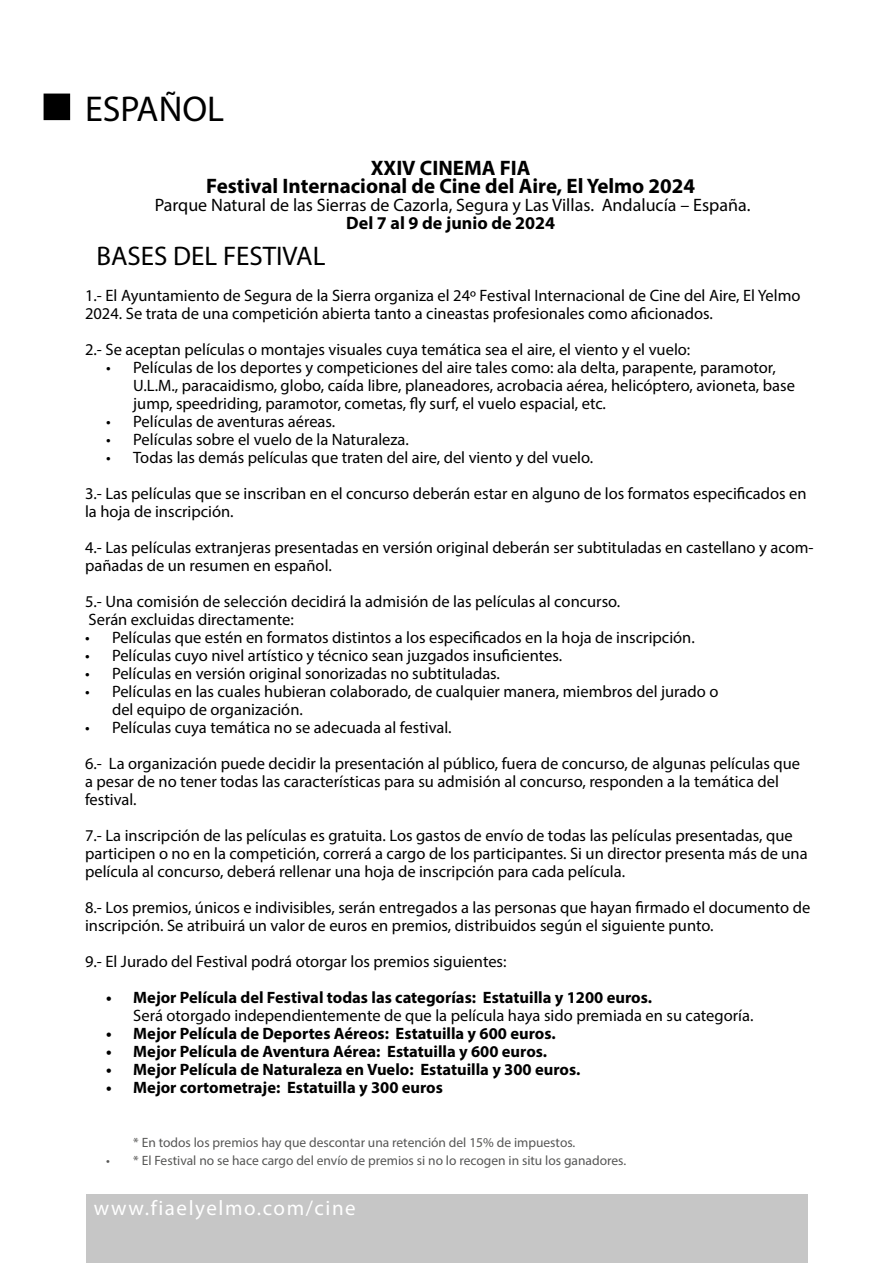
<style>
.page{position:relative;width:893px;height:1263px;background:#fff}
.page>*{position:absolute;margin:0;border:0;box-sizing:border-box;transform-origin:0 0}
.t1{font:36px "Myriad Pro";color:#000}
.t2{font:27px "Myriad Pro";color:#000}
.t3{font:700 21px/18px "Myriad Pro";color:#000;text-align:center}
.t4{font:21px "Myriad Pro";letter-spacing:.075em;color:#fff}
.t5{font:18px "Myriad Pro";color:#000}
.t6{font:700 18px "Myriad Pro";color:#000}
.t7{font:16.5px/18px "Myriad Pro";color:#000}
.t8{font:700 16.5px "Myriad Pro";color:#000}
.t9{font:13.5px "Myriad Pro";color:#575756}
</style>
<div class="page">
<div style="left:86px;top:1194px;width:721px;height:69px;background:#c6c6c6"></div>
<div style="left:44px;top:94px;width:25px;height:25px;background:#000"></div>
<div style="left:44px;top:94px;width:26px;height:26px;border:2px solid #000"></div>
<h1 class="t1" style="left:85px;top:86px;width:141px">ESPAÑOL</h1>
<p class="t3" style="left:206px;top:158px;width:491px">XXIV CINEMA FIA<br>Festival Internacional de Cine del Aire, El Yelmo 2024</p>
<p class="t5" style="left:155px;top:193px;width:597px">Parque Natural de las Sierras de Cazorla, Segura y Las Villas. Andalucía – España.</p>
<p class="t6" style="left:346px;top:211px;width:210px">Del 7 al 9 de junio de 2024</p>
<h2 class="t2" style="left:96px;top:239px;width:230px">BASES DEL FESTIVAL</h2>
<p class="t7" style="left:85px;top:286px;width:717px">1.- El Ayuntamiento de Segura de la Sierra organiza el 24º Festival Internacional de Cine del Aire, El Yelmo<br>2024. Se trata de una competición abierta tanto a cineastas profesionales como aficionados.</p>
<p class="t7" style="left:85px;top:340px;width:607px">2.- Se aceptan películas o montajes visuales cuya temática sea el aire, el viento y el vuelo:</p>
<p class="t7" style="left:133px;top:358px;width:663px;text-indent:-27px">• Películas de los deportes y competiciones del aire tales como: ala delta, parapente, paramotor,<br>U.L.M., paracaidismo, globo, caída libre, planeadores, acrobacia aérea, helicóptero, avioneta, base jump, speedriding, paramotor, cometas, fly surf, el vuelo espacial, etc.</p>
<p class="t7" style="left:106px;top:412px;width:231px">• Películas de aventuras aéreas.</p>
<p class="t7" style="left:106px;top:430px;width:304px">• Películas sobre el vuelo de la Naturaleza.</p>
<p class="t7" style="left:85px;top:439px;width:723px;line-height:36px;text-indent:21px">• Todas las demás películas que traten del aire, del viento y del vuelo.<br>3.- Las películas que se inscriban en el concurso deberán estar en alguno de los formatos especificados en</p>
<p class="t7" style="left:85px;top:493px;width:730px;line-height:36px">la hoja de inscripción.<br>4.- Las películas extranjeras presentadas en versión original deberán ser subtituladas en castellano y acom-</p>
<p class="t7" style="left:85px;top:547px;width:537px;line-height:36px">pañadas de un resumen en español.<br>5.- Una comisión de selección decidirá la admisión de las películas al concurso.</p>
<p class="t7" style="left:89px;top:610px;width:207px">Serán excluidas directamente:</p>
<p class="t7" style="left:85px;top:628px;width:611px">• Películas que estén en formatos distintos a los especificados en la hoja de inscripción.</p>
<p class="t7" style="left:85px;top:646px;width:479px">• Películas cuyo nivel artístico y técnico sean juzgados insuficientes.</p>
<p class="t7" style="left:85px;top:664px;width:416px">• Películas en versión original sonorizadas no subtituladas.</p>
<p class="t7" style="left:112px;top:682px;width:608px;text-indent:-27px">• Películas en las cuales hubieran colaborado, de cualquier manera, miembros del jurado o del equipo de organización.</p>
<p class="t7" style="left:85px;top:709px;width:717px;line-height:36px">• Películas cuya temática no se adecuada al festival.<br>6.- La organización puede decidir la presentación al público, fuera de concurso, de algunas películas que</p>
<p class="t7" style="left:85px;top:772px;width:695px">a pesar de no tener todas las características para su admisión al concurso, responden a la temática del festival.</p>
<p class="t7" style="left:85px;top:826px;width:724px">7.- La inscripción de las películas es gratuita. Los gastos de envío de todas las películas presentadas, que participen o no en la competición, correrá a cargo de los participantes. Si un director presenta más de una película al concurso, deberá rellenar una hoja de inscripción para cada película.</p>
<p class="t7" style="left:85px;top:898px;width:727px">8.- Los premios, únicos e indivisibles, serán entregados a las personas que hayan firmado el documento de inscripción. Se atribuirá un valor de euros en premios, distribuidos según el siguiente punto.</p>
<p class="t7" style="left:85px;top:952px;width:423px">9.- El Jurado del Festival podrá otorgar los premios siguientes:</p>
<p class="t8" style="left:106px;top:986px;width:547px">• Mejor Película del Festival todas las categorías: Estatuilla y 1200 euros.</p>
<p class="t7" style="left:133px;top:1006px;width:622px">Será otorgado independientemente de que la película haya sido premiada en su categoría.</p>
<p class="t8" style="left:106px;top:1022px;width:451px">• Mejor Película de Deportes Aéreos: Estatuilla y 600 euros.</p>
<p class="t8" style="left:106px;top:1040px;width:442px">• Mejor Película de Aventura Aérea: Estatuilla y 600 euros.</p>
<p class="t8" style="left:106px;top:1058px;width:476px">• Mejor Película de Naturaleza en Vuelo: Estatuilla y 300 euros.</p>
<p class="t8" style="left:106px;top:1076px;width:338px">• Mejor cortometraje: Estatuilla y 300 euros</p>
<p class="t9" style="left:133px;top:1134px;width:444px">* En todos los premios hay que descontar una retención del 15% de impuestos.</p>
<p class="t9" style="left:106px;top:1152px;width:521px">• * El Festival no se hace cargo del envío de premios si no lo recogen in situ los ganadores.</p>
<p class="t4" style="left:94px;top:1195px;width:263px">www.fiaelyelmo.com/cine</p>
</div>
